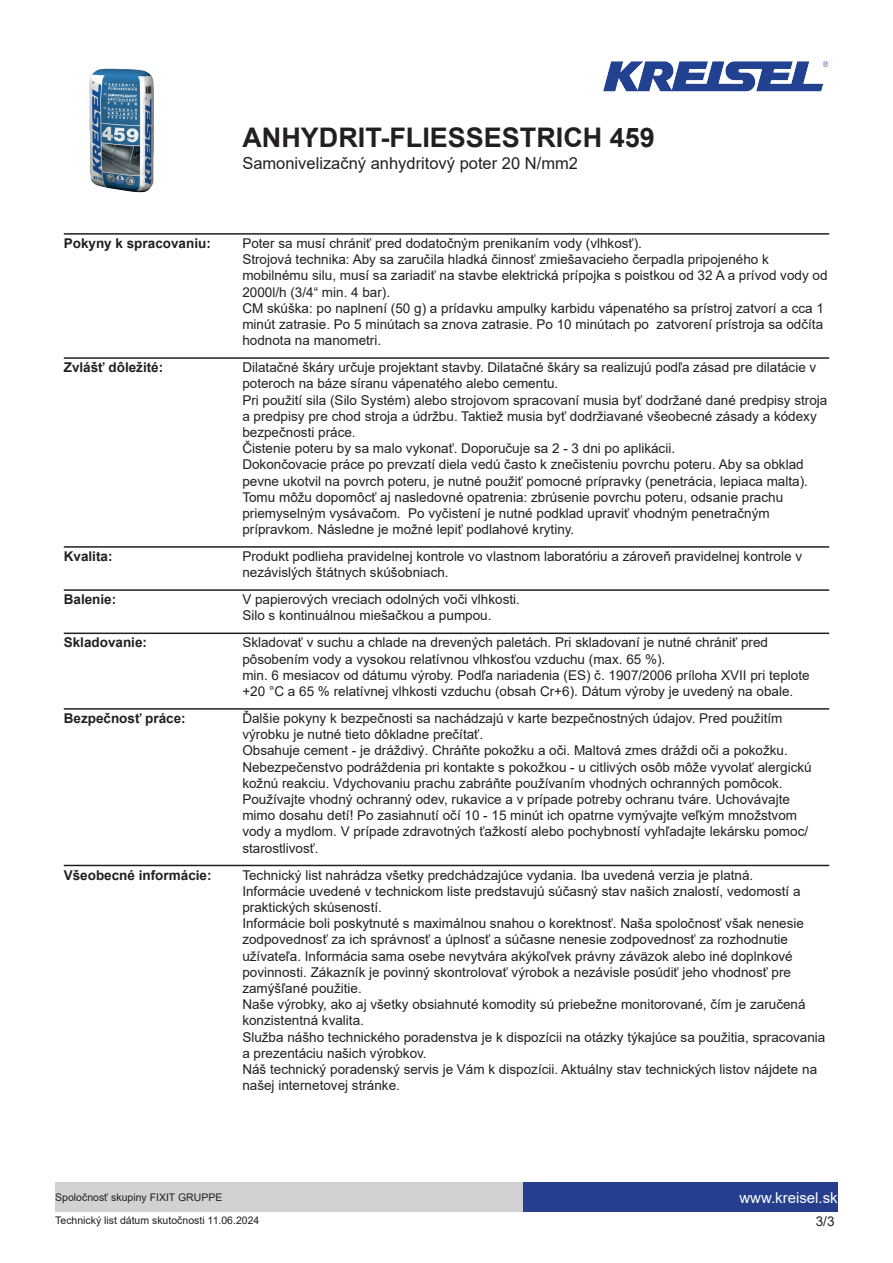
<style>
.page{position:relative;width:893px;height:1263px;background:#fff}
.page>*{position:absolute;margin:0;border:0;box-sizing:border-box;transform-origin:0 0}
.t1{font:700 27px "Arial";color:#231f20}
.t2{font:16.5px "Arial";color:#231f20}
.t3{font:15px "Arial";color:#fff}
.t4{font:13.5px/16.2px "Arial";color:#231f20}
.t5{font:700 13.5px "Arial";color:#231f20}
.t6{font:10.5px "Arial";color:#231f20}
</style>
<div class="page">
<img style="left:89px;top:68px;width:65px;height:125px">
<img style="left:603px;top:61px;width:226px;height:31px">
<div style="left:523px;top:1182px;width:315px;height:30px;background:#253f8e"></div>
<div style="left:55px;top:1182px;width:468px;height:30px;background:#d1d2d4"></div>
<hr style="left:64px;top:233px;width:765px;height:2px;background:#231f20">
<hr style="left:64px;top:357px;width:765px;height:2px;background:#231f20">
<hr style="left:64px;top:546px;width:765px;height:2px;background:#231f20">
<hr style="left:64px;top:589px;width:765px;height:2px;background:#231f20">
<hr style="left:64px;top:632px;width:765px;height:2px;background:#231f20">
<hr style="left:64px;top:708px;width:765px;height:2px;background:#231f20">
<hr style="left:64px;top:865px;width:765px;height:1px;background:#231f20">
<h1 class="t1" style="left:242px;top:119px;width:414px">ANHYDRIT-FLIESSESTRICH 459</h1>
<p class="t2" style="left:242px;top:152px;width:337px">Samonivelizačný anhydritový poter 20 N/mm2</p>
<p class="t5" style="left:64px;top:234px;width:149px">Pokyny k spracovaniu:</p>
<p class="t4" style="left:242px;top:235px;width:587px">Poter sa musí chrániť pred dodatočným prenikaním vody (vlhkosť).<br>Strojová technika: Aby sa zaručila hladká činnosť zmiešavacieho čerpadla pripojeného k mobilnému silu, musí sa zariadiť na stavbe elektrická prípojka s poistkou od 32 A a prívod vody od 2000l/h (3/4“ min. 4 bar).<br>CM skúška: po naplnení (50 g) a prídavku ampulky karbidu vápenatého sa prístroj zatvorí a cca 1 minút zatrasie. Po 5 minútach sa znova zatrasie. Po 10 minútach po zatvorení prístroja sa odčíta hodnota na manometri.</p>
<p class="t5" style="left:64px;top:358px;width:101px">Zvlášť dôležité:</p>
<p class="t4" style="left:242px;top:359px;width:587px">Dilatačné škáry určuje projektant stavby. Dilatačné škáry sa realizujú podľa zásad pre dilatácie v poteroch na báze síranu vápenatého alebo cementu.<br>Pri použití sila (Silo Systém) alebo strojovom spracovaní musia byť dodržané dané predpisy stroja a predpisy pre chod stroja a údržbu. Taktiež musia byť dodržiavané všeobecné zásady a kódexy bezpečnosti práce.<br>Čistenie poteru by sa malo vykonať. Doporučuje sa 2 - 3 dni po aplikácii.<br>Dokončovacie práce po prevzatí diela vedú často k znečisteniu povrchu poteru. Aby sa obklad pevne ukotvil na povrch poteru, je nutné použiť pomocné prípravky (penetrácia, lepiaca malta).<br>Tomu môžu dopomôcť aj nasledovné opatrenia: zbrúsenie povrchu poteru, odsanie prachu priemyselným vysávačom. Po vyčistení je nutné podklad upraviť vhodným penetračným prípravkom. Následne je možné lepiť podlahové krytiny.</p>
<p class="t5" style="left:64px;top:547px;width:50px">Kvalita:</p>
<p class="t4" style="left:242px;top:548px;width:561px">Produkt podlieha pravidelnej kontrole vo vlastnom laboratóriu a zároveň pravidelnej kontrole v nezávislých štátnych skúšobniach.</p>
<p class="t5" style="left:64px;top:590px;width:54px">Balenie:</p>
<p class="t4" style="left:242px;top:591px;width:279px">V papierových vreciach odolných voči vlhkosti.<br>Silo s kontinuálnou miešačkou a pumpou.</p>
<p class="t5" style="left:64px;top:633px;width:85px">Skladovanie:</p>
<p class="t4" style="left:242px;top:634px;width:569px">Skladovať v suchu a chlade na drevených paletách. Pri skladovaní je nutné chrániť pred pôsobením vody a vysokou relatívnou vlhkosťou vzduchu (max. 65 %).<br>min. 6 mesiacov od dátumu výroby. Podľa nariadenia (ES) č. 1907/2006 príloha XVII pri teplote +20 °C a 65 % relatívnej vlhkosti vzduchu (obsah Cr+6). Dátum výroby je uvedený na obale.</p>
<p class="t5" style="left:64px;top:709px;width:123px">Bezpečnosť práce:</p>
<p class="t4" style="left:242px;top:710px;width:571px">Ďalšie pokyny k bezpečnosti sa nachádzajú v karte bezpečnostných údajov. Pred použitím výrobku je nutné tieto dôkladne prečítať.<br>Obsahuje cement - je dráždivý. Chráňte pokožku a oči. Maltová zmes dráždi oči a pokožku.<br>Nebezpečenstvo podráždenia pri kontakte s pokožkou - u citlivých osôb môže vyvolať alergickú kožnú reakciu. Vdychovaniu prachu zabráňte používaním vhodných ochranných pomôcok.<br>Používajte vhodný ochranný odev, rukavice a v prípade potreby ochranu tváre. Uchovávajte mimo dosahu detí! Po zasiahnutí očí 10 - 15 minút ich opatrne vymývajte veľkým množstvom vody a mydlom. V prípade zdravotných ťažkostí alebo pochybností vyhľadajte lekársku pomoc/ starostlivosť.</p>
<p class="t5" style="left:64px;top:865px;width:149px">Všeobecné informácie:</p>
<p class="t4" style="left:242px;top:867px;width:585px">Technický list nahrádza všetky predchádzajúce vydania. Iba uvedená verzia je platná.<br>Informácie uvedené v technickom liste predstavujú súčasný stav našich znalostí, vedomostí a praktických skúseností.<br>Informácie boli poskytnuté s maximálnou snahou o korektnosť. Naša spoločnosť však nenesie zodpovednosť za ich správnosť a úplnosť a súčasne nenesie zodpovednosť za rozhodnutie užívateľa. Informácia sama osebe nevytvára akýkoľvek právny záväzok alebo iné doplnkové povinnosti. Zákazník je povinný skontrolovať výrobok a nezávisle posúdiť jeho vhodnosť pre zamýšľané použitie.<br>Naše výrobky, ako aj všetky obsiahnuté komodity sú priebežne monitorované, čím je zaručená konzistentná kvalita.<br>Služba nášho technického poradenstva je k dispozícii na otázky týkajúce sa použitia, spracovania a prezentáciu našich výrobkov.<br>Náš technický poradenský servis je Vám k dispozícii. Aktuálny stav technických listov nájdete na našej internetovej stránke.</p>
<p class="t6" style="left:55px;top:1190px;width:169px">Spoločnosť skupiny FIXIT GRUPPE</p>
<p class="t3" style="left:739px;top:1187px;width:100px">www.kreisel.sk</p>
<p class="t6" style="left:55px;top:1213px;width:206px">Technický list dátum skutočnosti 11.06.2024</p>
<p class="t4" style="left:816px;top:1213px;width:20px">3/3</p>
</div>
